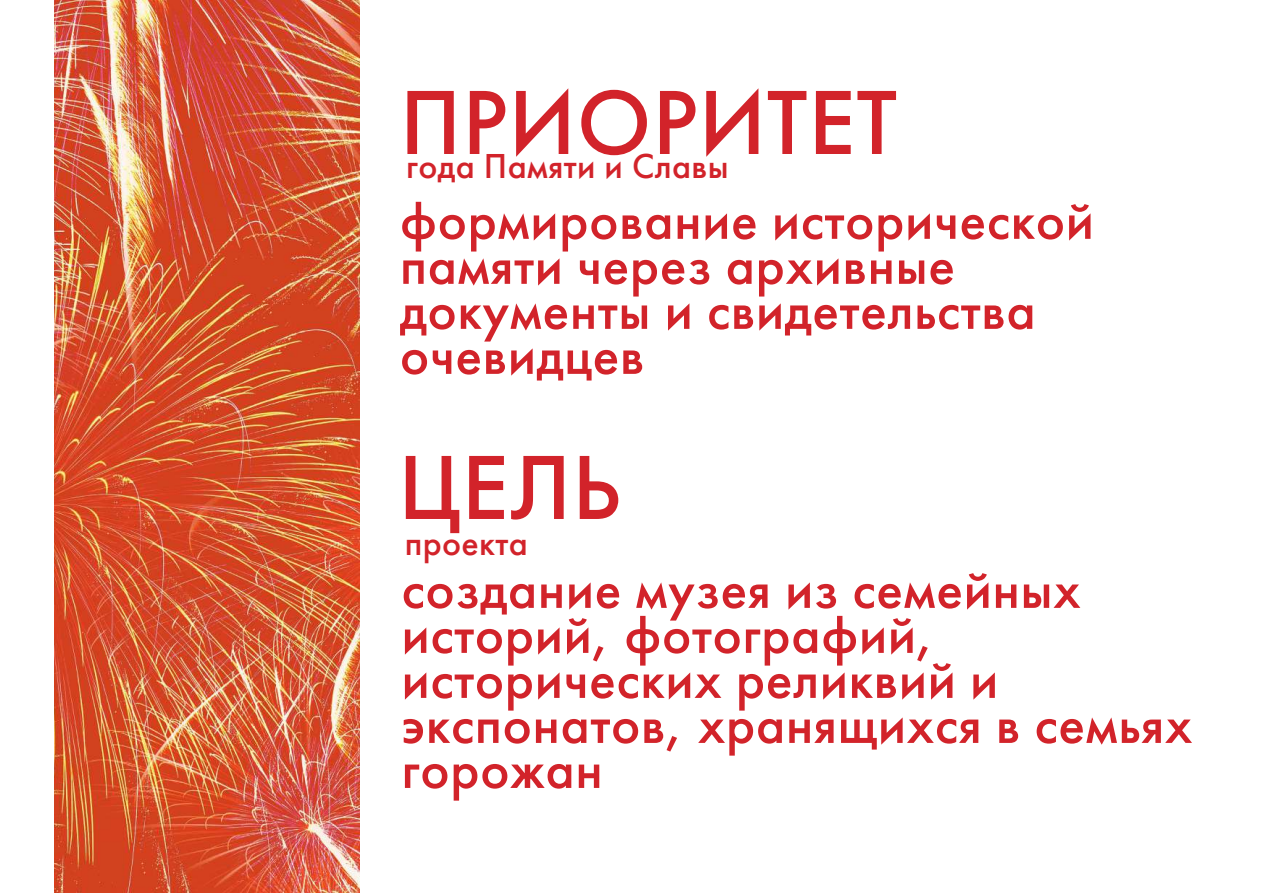
<style>
.page{position:relative;width:1263px;height:893px;background:#fff}
.page>*{position:absolute;margin:0;border:0;box-sizing:border-box;transform-origin:0 0}
.t1{font:500 94.5px "Futura PT";letter-spacing:.01em;color:#d2232a}
.t2{font:500 55.5px/45px "Futura PT";letter-spacing:.01em;color:#d2232a}
.t3{font:500 36px "Futura PT";letter-spacing:.01em;color:#d2232a}
</style>
<div class="page">
<img style="left:54px;top:0;width:305px;height:893px">
<h1 class="t1" style="left:400px;top:66px;width:499px">ПРИОРИТЕТ</h1>
<p class="t3" style="left:406px;top:145px;width:324px">года Памяти и Славы</p>
<p class="t2" style="left:400px;top:198px;width:696px">формирование исторической памяти через архивные документы и свидетельства очевидцев</p>
<h1 class="t1" style="left:398px;top:431px;width:224px">ЦЕЛЬ</h1>
<p class="t3" style="left:405px;top:521px;width:125px">проекта</p>
<p class="t2" style="left:401px;top:567px;width:792px">создание музея из семейных историй, фотографий, исторических реликвий и экспонатов, хранящихся в семьях горожан</p>
</div>
